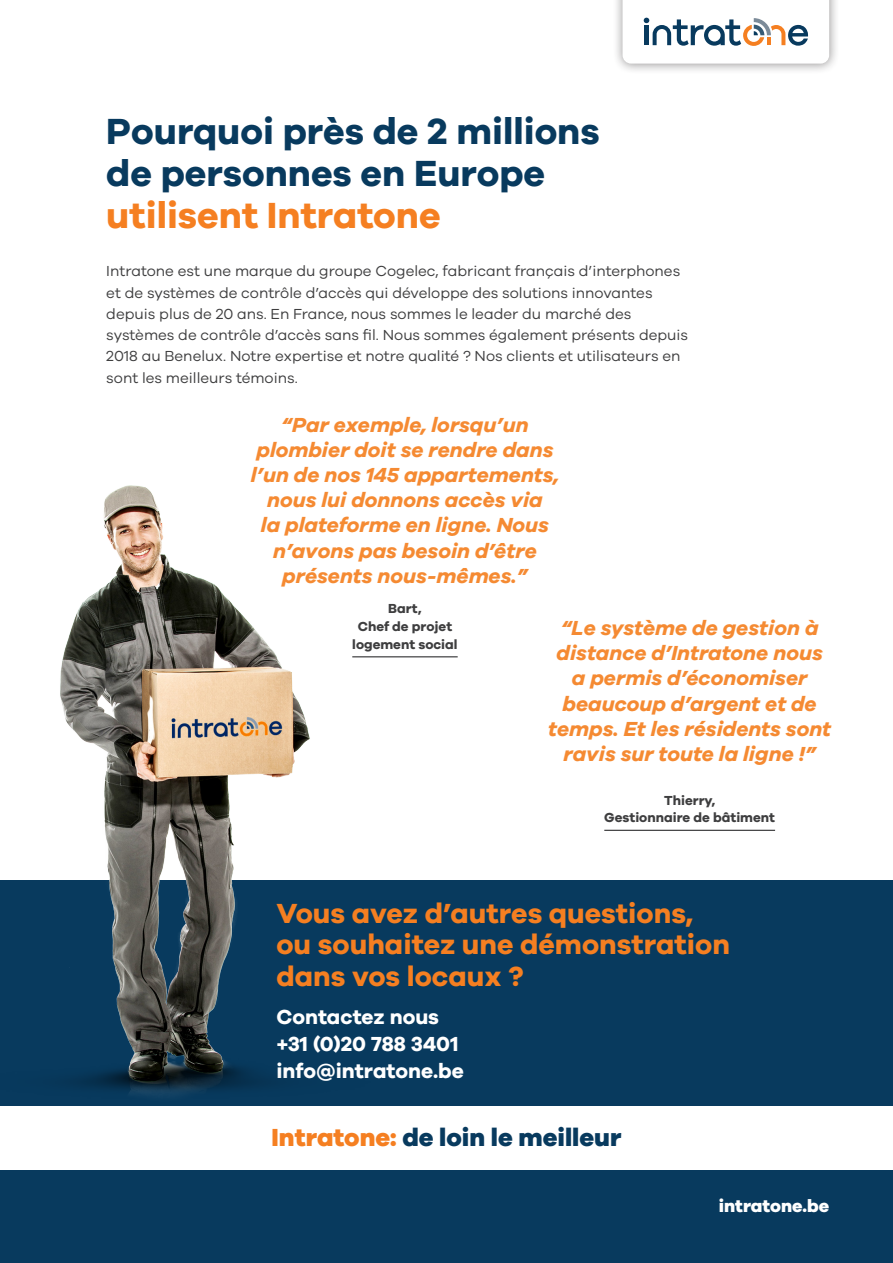
<style>
.page{position:relative;width:893px;height:1263px;background:#fff}
.page>*{position:absolute;margin:0;border:0;box-sizing:border-box;transform-origin:0 0}
._2020_INTRA_Titel_01{font:700 37.5px/42px "Galano Grotesque";color:#083a5e}
._2020_INTRA_Titel_03_no_caps{font:700 28.5px/31.5px "Galano Grotesque";color:#f57f21}
._2020_INTRA_Titel_01-2{font:800 25.5px "Galano Grotesque";color:#083a5e}
._2020_INTRA_BODY{font:italic 700 21px/25.2px "Galano Grotesque";color:#f58a32;text-align:center}
._2020_INTRA_Titel_03_no_caps-2{font:700 21px "Galano Grotesque";color:#fff}
.t1{font:800 18px "Galano Grotesque";color:#fff}
._2020_INTRA_BODY-2{font:15px/21.3px "Galano Grotesque";color:#3e3e3f}
._2020_INTRA_zwart___lijn{font:700 13.5px/17.9px "Galano Grotesque";color:#3e3e3f;text-align:center}
.s1{color:#f57f21}
</style>
<div class="page">
<div style="left:0;top:880px;width:893px;height:383px;background:#083a5e"></div>
<hr style="left:352px;top:656px;width:106px;height:1px;background:#3e3e3f">
<hr style="left:604px;top:830px;width:171px;height:1px;background:#3e3e3f">
<div style="left:0;top:1106px;width:893px;height:63px;background:#fff"></div>
<img style="left:60px;top:485px;width:329px;height:610px">
<div style="left:612px;top:0;width:228px;height:74px;background:#231f20;opacity:.5"></div>
<svg style="left:622px;top:0;width:207px;height:64px"></svg>
<p class="_2020_INTRA_Titel_01" style="left:106px;top:109px;width:495px">Pourquoi près de 2 millions de personnes en Europe <span class="s1">utilisent Intratone</span></p>
<p class="_2020_INTRA_BODY-2" style="left:106px;top:260px;width:583px">Intratone est une marque du groupe Cogelec, fabricant français d’interphones et de systèmes de contrôle d’accès qui développe des solutions innovantes depuis plus de 20 ans. En France, nous sommes le leader du marché des systèmes de contrôle d’accès sans fil. Nous sommes également présents depuis 2018 au Benelux. Notre expertise et notre qualité ? Nos clients et utilisateurs en sont les meilleurs témoins.</p>
<p class="_2020_INTRA_BODY" style="left:251px;top:411px;width:309px">“Par exemple, lorsqu’un plombier doit se rendre dans l’un de nos 145 appartements, nous lui donnons accès via<br>la plateforme en ligne. Nous n’avons pas besoin d’être présents nous-mêmes.”</p>
<p class="_2020_INTRA_zwart___lijn" style="left:352px;top:599px;width:107px">Bart,<br>Chef de projet logement social</p>
<p class="_2020_INTRA_BODY" style="left:548px;top:615px;width:284px">“Le système de gestion à distance d’Intratone nous a permis d’économiser beaucoup d’argent et de temps. Et les résidents sont ravis sur toute la ligne !”</p>
<p class="_2020_INTRA_zwart___lijn" style="left:604px;top:791px;width:172px">Thierry,<br>Gestionnaire de bâtiment</p>
<p class="_2020_INTRA_Titel_03_no_caps" style="left:276px;top:896px;width:455px">Vous avez d’autres questions, ou souhaitez une démonstration dans vos locaux ?</p>
<p class="_2020_INTRA_Titel_03_no_caps-2" style="left:276px;top:1004px;width:164px">Contactez nous</p>
<p class="_2020_INTRA_Titel_03_no_caps-2" style="left:276px;top:1031px;width:184px">+31 (0)20 788 3401</p>
<p class="_2020_INTRA_Titel_03_no_caps-2" style="left:276px;top:1058px;width:189px">info@intratone.be</p>
<p class="_2020_INTRA_Titel_01-2" style="left:272px;top:1121px;width:351px"><span class="s1">Intratone:</span> de loin le meilleur</p>
<p class="t1" style="left:719px;top:1194px;width:112px">intratone.be</p>
</div>
